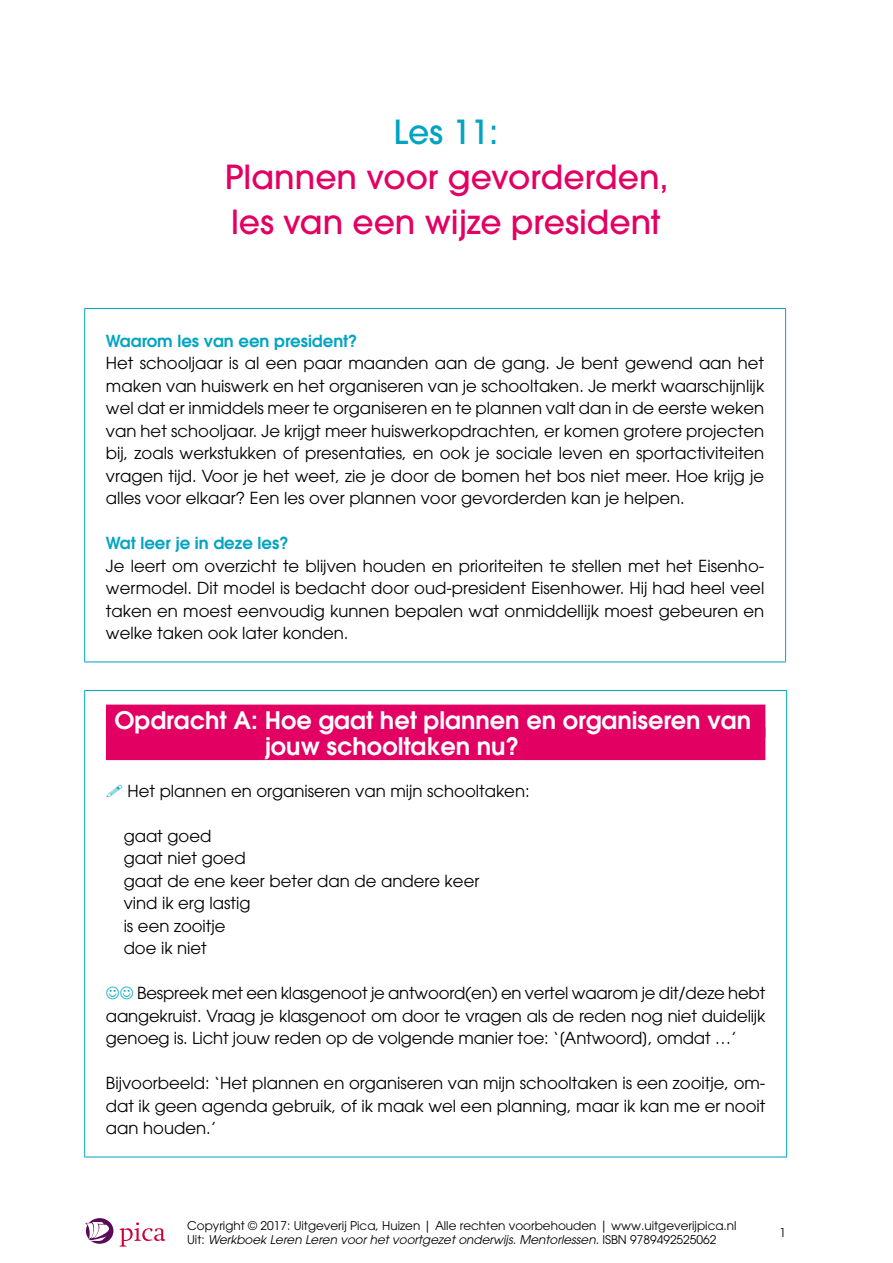
<style>
.page{position:relative;width:893px;height:1263px;background:#fff}
.page>*{position:absolute;margin:0;border:0;box-sizing:border-box;transform-origin:0 0}
.t1{font:500 33px/45px "Avant Garde";color:#e30063}
.t2{font:500 33px "Avant Garde";color:#00a4c1}
.t3{font:600 24px/25.5px "Avant Garde";color:#fff}
.t4{font:16.5px/22.5px "Avant Garde";color:#000;text-align:justify}
.t5{font:600 16.5px "Avant Garde";color:#00a4c1}
.t6{font:12px/14.4px "Avant Garde";color:#000}
.s1{font-style:italic}
</style>
<div class="page">
<svg style="left:120px;top:1222px;width:45px;height:24px"></svg>
<svg style="left:85px;top:1218px;width:28px;height:26px"></svg>
<hr style="left:84px;top:308px;width:702px;height:1px;background:#00a4c1">
<hr style="left:84px;top:309px;width:1px;height:353px;background:#00a4c1">
<hr style="left:785px;top:309px;width:1px;height:353px;background:#00a4c1">
<hr style="left:84px;top:662px;width:702px;height:1px;background:#00a4c1">
<hr style="left:84px;top:690px;width:703px;height:1px;background:#00a4c1">
<hr style="left:84px;top:691px;width:1px;height:466px;background:#00a4c1">
<hr style="left:786px;top:691px;width:1px;height:466px;background:#00a4c1">
<hr style="left:84px;top:1157px;width:703px;height:1px;background:#00a4c1">
<div style="left:106px;top:705px;width:659px;height:33px;background:#e30063"></div>
<div style="left:106px;top:727px;width:659px;height:33px;background:#e30063"></div>
<h1 class="t2" style="left:393px;top:112px;width:106px">Les 11:</h1>
<h1 class="t1" style="left:225px;top:155px;width:445px">Plannen voor gevorderden, les van een wijze president</h1>
<p class="t5" style="left:106px;top:330px;width:253px">Waarom les van een president?</p>
<p class="t4" style="left:106px;top:352px;width:660px">Het schooljaar is al een paar maanden aan de gang. Je bent gewend aan het maken van huiswerk en het organiseren van je schooltaken. Je merkt waarschijnlijk wel dat er inmiddels meer te organiseren en te plannen valt dan in de eerste weken van het schooljaar. Je krijgt meer huiswerkopdrachten, er komen grotere projecten bij, zoals werkstukken of presentaties, en ook je sociale leven en sportactiviteiten vragen tijd. Voor je het weet, zie je door de bomen het bos niet meer. Hoe krijg je alles voor elkaar? Een les over plannen voor gevorderden kan je helpen.</p>
<p class="t5" style="left:106px;top:532px;width:184px">Wat leer je in deze les?</p>
<p class="t4" style="left:106px;top:554px;width:660px">Je leert om overzicht te blijven houden en prioriteiten te stellen met het Eisenho&shy;wermodel. Dit model is bedacht door oud-president Eisenhower. Hij had heel veel taken en moest eenvoudig kunnen bepalen wat onmiddellijk moest gebeuren en welke taken ook later konden.</p>
<h2 class="t3" style="left:265px;top:707px;width:488px;text-indent:-150px">Opdracht A: Hoe gaat het plannen en organiseren van jouw schooltaken nu?</h2>
<p class="t4" style="left:128px;top:779px;width:404px">Het plannen en organiseren van mijn schooltaken:</p>
<p class="t4" style="left:124px;top:824px;width:357px;text-align:left">gaat goed<br>gaat niet goed<br>gaat de ene keer beter dan de andere keer vind ik erg lastig<br>is een zooitje<br>doe ik niet</p>
<p class="t4" style="left:106px;top:982px;width:661px;text-indent:31px">Bespreek met een klasgenoot je antwoord(en) en vertel waarom je dit/deze hebt aangekruist. Vraag je klasgenoot om door te vragen als de reden nog niet duidelijk genoeg is. Licht jouw reden op de volgende manier toe: ‘[Antwoord], omdat …’</p>
<p class="t4" style="left:106px;top:1072px;width:661px">Bijvoorbeeld: ‘Het plannen en organiseren van mijn schooltaken is een zooitje, om&shy;dat ik geen agenda gebruik, of ik maak wel een planning, maar ik kan me er nooit aan houden.’</p>
<p class="t6" style="left:187px;top:1218px;width:551px">Copyright © 2017: Uitgeverij Pica, Huizen | Alle rechten voorbehouden | www.uitgeverijpica.nl<br>Uit: <span class="s1">Werkboek Leren Leren voor het voortgezet onderwijs. Mentorlessen.</span> ISBN 9789492525062</p>
<p class="t6" style="left:780px;top:1225px;width:8px">1</p>
</div>
